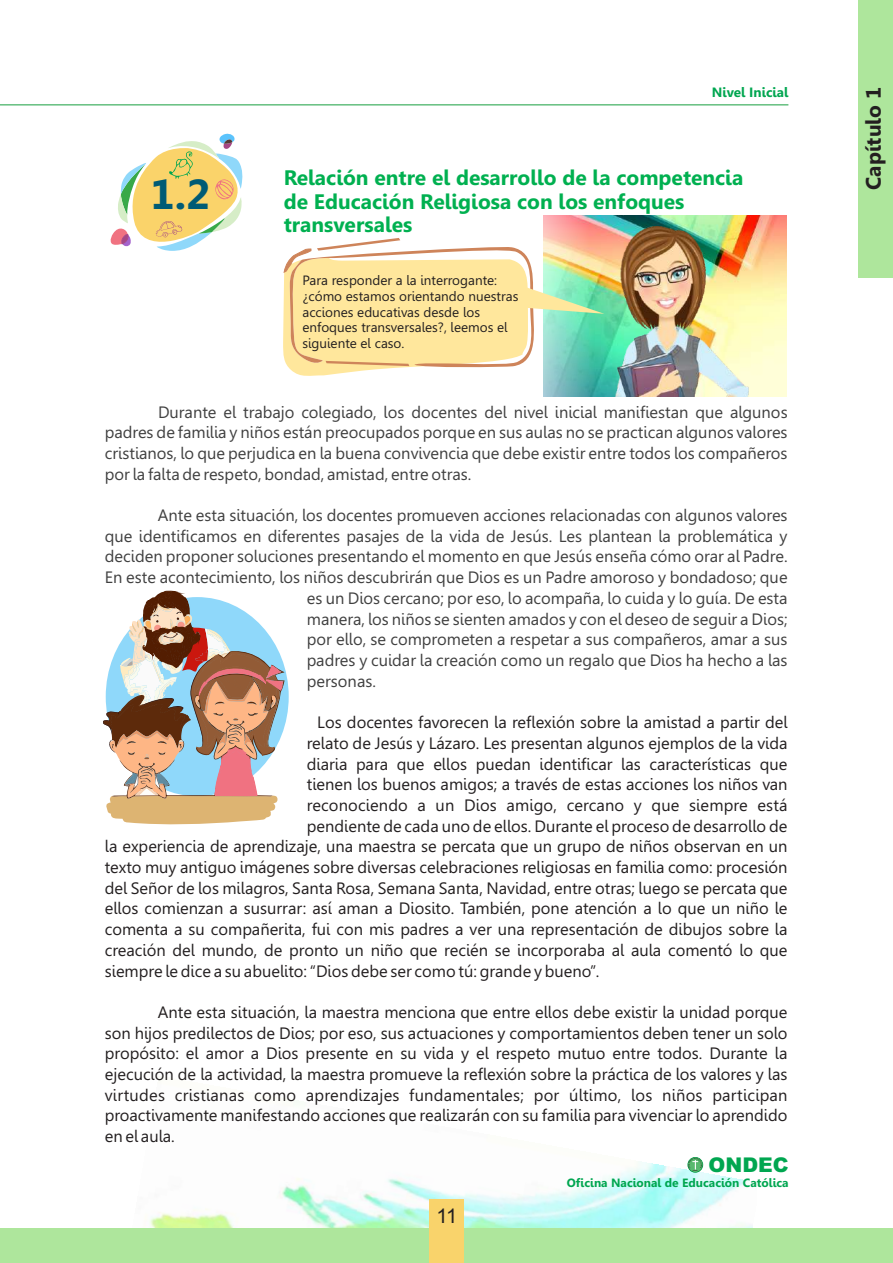
<style>
.page{position:relative;width:893px;height:1263px;background:#fff}
.page>*{position:absolute;margin:0;border:0;box-sizing:border-box;transform-origin:0 0}
.t1{font:700 42px "Gisha";color:#005b75}
.t2{font:700 21px/23.9px "Gisha";color:#00b050}
.t3{font:700 21px "Gisha";color:#231f20}
.t4{font:900 20.25px "Arial";color:#00a650}
.t5{font:20.25px "Arial";color:#231f20}
.t6{font:16.5px/20.7px "Gisha";color:#231f20;text-align:justify}
.t7{font:16.5px/20.7px "Gisha";color:#404040;text-align:justify}
.t8{font:13.5px/15.8px "Gisha";color:#231f20}
.t9{font:700 13.5px "Gisha";color:#00a650}
.t10{font:700 12px "Gisha";color:#00a650}
.t11{font:700 1.65px "Calibri";color:#231f20}
</style>
<div class="page">
<img style="left:604px;top:215px;width:182px;height:182px">
<img style="left:150px;top:1157px;width:603px;height:71px">
<div style="left:0;top:1228px;width:893px;height:35px;background:#aee69c"></div>
<div style="left:429px;top:1199px;width:34px;height:64px;background:#f9d36b"></div>
<img style="left:609px;top:226px;width:149px;height:171px">
<div style="left:858px;top:0;width:35px;height:277px;background:#aee69c"></div>
<hr style="left:0;top:104px;width:788px;height:1px;background:#3eae5f">
<svg style="left:110px;top:133px;width:133px;height:118px"></svg>
<svg style="left:283px;top:215px;width:321px;height:182px"></svg>
<svg style="left:103px;top:591px;width:182px;height:234px"></svg>
<svg style="left:688px;top:1158px;width:14px;height:14px"></svg>
<p class="t9" style="left:712px;top:87px;width:78px">Nivel Inicial</p>
<h1 class="t1" style="left:151px;top:177px;width:61px">1.2</h1>
<p class="t2" style="left:284px;top:167px;width:461px">Relación entre el desarrollo de la competencia</p>
<p class="t2" style="left:284px;top:191px;width:402px">de Educación Religiosa con los enfoques transversales</p>
<p class="t8" style="left:302px;top:274px;width:217px">Para responder a la interrogante: ¿cómo estamos orientando nuestras acciones educativas desde los enfoques transversales?, leemos el siguiente el caso.</p>
<p class="t7" style="left:105px;top:403px;width:684px;text-indent:53px">Durante el trabajo colegiado, los docentes del nivel inicial manifiestan que algunos padres de familia y niños están preocupados porque en sus aulas no se practican algunos valores cristianos, lo que perjudica en la buena convivencia que debe existir entre todos los compañeros por la falta de respeto, bondad, amistad, entre otras.</p>
<p class="t7" style="left:158px;top:506px;width:631px">Ante esta situación, los docentes promueven acciones relacionadas con algunos valores</p>
<p class="t7" style="left:105px;top:527px;width:684px">que identificamos en diferentes pasajes de la vida de Jesús. Les plantean la problemática y</p>
<p class="t7" style="left:105px;top:548px;width:684px">deciden proponer soluciones presentando el momento en que Jesús enseña cómo orar al Padre.</p>
<p class="t7" style="left:105px;top:569px;width:684px">En este acontecimiento, los niños descubrirán que Dios es un Padre amoroso y bondadoso; que</p>
<p class="t7" style="left:307px;top:589px;width:482px">es un Dios cercano; por eso, lo acompaña, lo cuida y lo guía. De esta</p>
<p class="t7" style="left:307px;top:610px;width:482px">manera, los niños se sienten amados y con el deseo de seguir a Dios;</p>
<p class="t7" style="left:307px;top:631px;width:482px">por ello, se comprometen a respetar a sus compañeros, amar a sus</p>
<p class="t7" style="left:307px;top:651px;width:482px">padres y cuidar la creación como un regalo que Dios ha hecho a las</p>
<p class="t7" style="left:307px;top:672px;width:71px">personas.</p>
<p class="t6" style="left:317px;top:713px;width:472px">Los docentes favorecen la reflexión sobre la amistad a partir del</p>
<p class="t6" style="left:307px;top:734px;width:482px">relato de Jesús y Lázaro. Les presentan algunos ejemplos de la vida</p>
<p class="t6" style="left:307px;top:755px;width:482px">diaria para que ellos puedan identificar las características que</p>
<p class="t6" style="left:307px;top:776px;width:482px">tienen los buenos amigos; a través de estas acciones los niños van</p>
<p class="t6" style="left:307px;top:796px;width:482px">reconociendo a un Dios amigo, cercano y que siempre está</p>
<p class="t6" style="left:307px;top:817px;width:482px">pendiente de cada uno de ellos. Durante el proceso de desarrollo de</p>
<p class="t6" style="left:105px;top:838px;width:684px">la experiencia de aprendizaje, una maestra se percata que un grupo de niños observan en un</p>
<p class="t6" style="left:105px;top:858px;width:684px">texto muy antiguo imágenes sobre diversas celebraciones religiosas en familia como: procesión</p>
<p class="t6" style="left:105px;top:879px;width:684px">del Señor de los milagros, Santa Rosa, Semana Santa, Navidad, entre otras; luego se percata que</p>
<p class="t6" style="left:105px;top:900px;width:684px">ellos comienzan a susurrar: así aman a Diosito. También, pone atención a lo que un niño le</p>
<p class="t6" style="left:105px;top:920px;width:684px">comenta a su compañerita, fui con mis padres a ver una representación de dibujos sobre la</p>
<p class="t6" style="left:105px;top:941px;width:684px">creación del mundo, de pronto un niño que recién se incorporaba al aula comentó lo que</p>
<p class="t6" style="left:105px;top:962px;width:496px">siempre le dice a su abuelito: “Dios debe ser como tú: grande y bueno”.</p>
<p class="t6" style="left:105px;top:1003px;width:684px;text-indent:53px">Ante esta situación, la maestra menciona que entre ellos debe existir la unidad porque son hijos predilectos de Dios; por eso, sus actuaciones y comportamientos deben tener un solo propósito: el amor a Dios presente en su vida y el respeto mutuo entre todos. Durante la ejecución de la actividad, la maestra promueve la reflexión sobre la práctica de los valores y las virtudes cristianas como aprendizajes fundamentales; por último, los niños participan proactivamente manifestando acciones que realizarán con su familia para vivenciar lo aprendido en el aula.</p>
<p class="t11" style="left:693px;top:1169px;width:6px">ONDEC</p>
<p class="t4" style="left:709px;top:1157px;width:82px">ONDEC</p>
<p class="t10" style="left:567px;top:1178px;width:223px">Oficina Nacional de Educación Católica</p>
<p class="t5" style="left:436px;top:1209px;width:22px">11</p>
<p class="t3" style="left:865px;top:190px;width:104px;rotate:-90deg">Capítulo 1</p>
</div>
